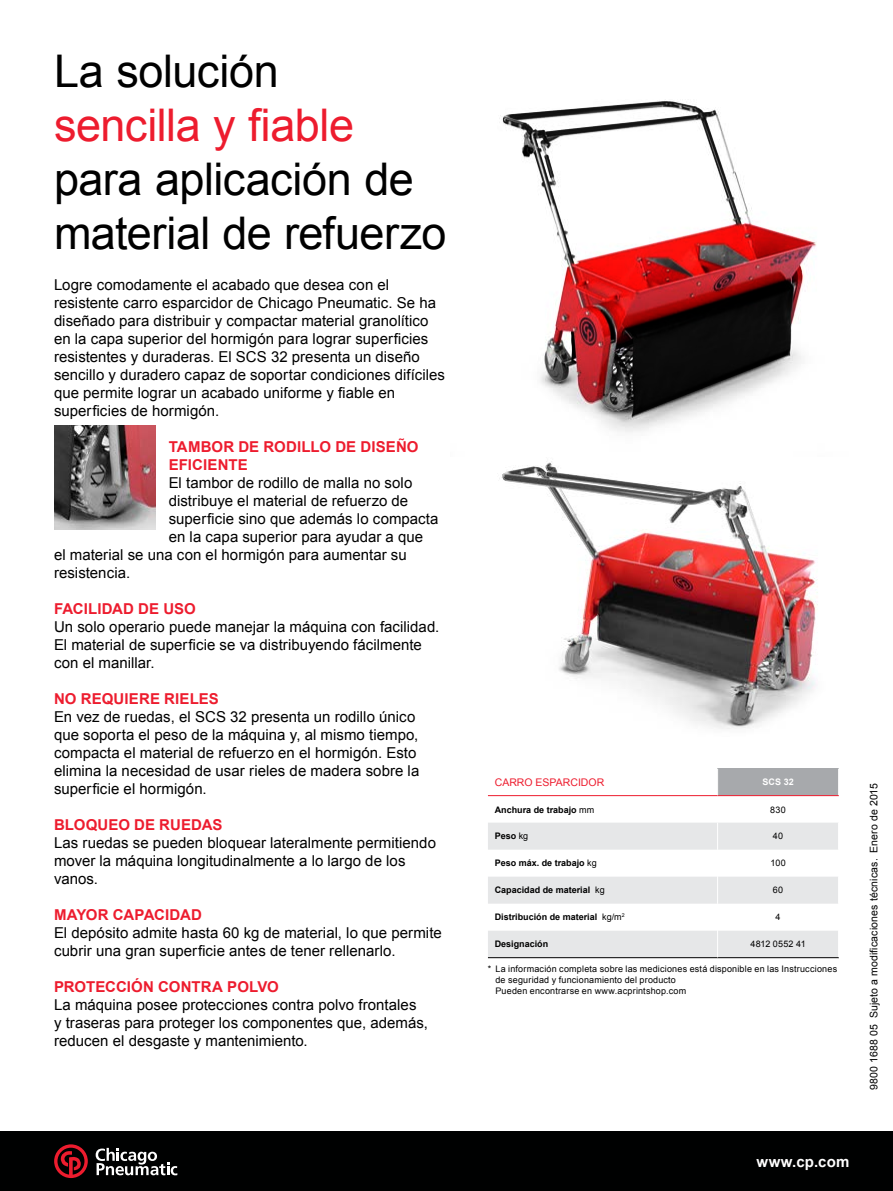
<style>
.page{position:relative;width:893px;height:1191px;background:#fff}
.page>*{position:absolute;margin:0;border:0;box-sizing:border-box;transform-origin:0 0}
.t1{font:45px/54px "Arial";letter-spacing:-.01em;color:#000}
.t2{font:45px "Arial";letter-spacing:-.01em;color:#ed1c2e}
.t3{font:15px/18px "Arial";letter-spacing:.005em;color:#000}
.t4{font:700 15px/18px "Arial";letter-spacing:.005em;color:#ed1c2e}
.t5{font:700 15px "Arial";letter-spacing:.01em;color:#fff}
.t6{font:10.5px "Arial";letter-spacing:.015em;color:#000}
.t7{font:10.5px "Arial";color:#ed1c2e}
.t8{font:9px/10.8px "Arial";letter-spacing:.02em;color:#000}
.t9{font:700 9px "Arial";color:#000}
.t10{font:700 9px "Arial";color:#fff}
.s1{font-weight:400}
</style>
<div class="page">
<div style="left:0;top:1131px;width:893px;height:60px;background:#000101"></div>
<svg style="left:96px;top:1147px;width:81px;height:28px"></svg>
<svg style="left:54px;top:1144px;width:34px;height:34px"></svg>
<img style="left:499px;top:461px;width:319px;height:268px">
<img style="left:503px;top:463px;width:95px;height:207px">
<img style="left:499px;top:101px;width:317px;height:331px">
<div style="left:718px;top:768px;width:121px;height:27px;background:#a7a9ac"></div>
<svg style="left:488px;top:796px;width:351px;height:1px"></svg>
<svg style="left:488px;top:823px;width:350px;height:134px;fill:#e6e7e8"></svg>
<hr style="left:488px;top:795px;width:230px;height:1px;background:#ed1c2e">
<hr style="left:718px;top:795px;width:121px;height:1px;background:#ed1c2e">
<svg style="left:838px;top:768px;width:1px;height:27px"></svg>
<hr style="left:488px;top:957px;width:230px;height:1px;background:#000">
<hr style="left:718px;top:957px;width:121px;height:1px;background:#000">
<svg style="left:717px;top:823px;width:1px;height:134px"></svg>
<img style="left:54px;top:425px;width:101px;height:104px">
<h1 class="t1" style="left:54px;top:44px;width:226px">La solución</h1>
<h1 class="t2" style="left:54px;top:95px;width:302px">sencilla y fiable</h1>
<h1 class="t1" style="left:54px;top:152px;width:394px">para aplicación de material de refuerzo</h1>
<p class="t3" style="left:54px;top:275px;width:392px">Logre comodamente el acabado que desea con el resistente carro esparcidor de Chicago Pneumatic. Se ha diseñado para distribuir y compactar material granolítico en la capa superior del hormigón para lograr superficies resistentes y duraderas. El SCS 32 presenta un diseño sencillo y duradero capaz de soportar condiciones difíciles que permite lograr un acabado uniforme y fiable en superficies de hormigón.</p>
<p class="t4" style="left:169px;top:438px;width:251px">TAMBOR DE RODILLO DE DISEÑO<br>EFICIENTE</p>
<p class="t3" style="left:169px;top:473px;width:245px">El tambor de rodillo de malla no solo</p>
<p class="t3" style="left:169px;top:491px;width:241px">distribuye el material de refuerzo de</p>
<p class="t3" style="left:169px;top:509px;width:271px">superficie sino que además lo compacta</p>
<p class="t3" style="left:169px;top:527px;width:256px">en la capa superior para ayudar a que</p>
<p class="t3" style="left:54px;top:545px;width:354px">el material se una con el hormigón para aumentar su</p>
<p class="t3" style="left:54px;top:563px;width:78px">resistencia.</p>
<p class="t4" style="left:54px;top:600px;width:143px">FACILIDAD DE USO</p>
<p class="t3" style="left:54px;top:617px;width:387px">Un solo operario puede manejar la máquina con facilidad.<br>El material de superficie se va distribuyendo fácilmente con el manillar.</p>
<p class="t4" style="left:54px;top:690px;width:166px">NO REQUIERE RIELES</p>
<p class="t3" style="left:54px;top:707px;width:367px">En vez de ruedas, el SCS 32 presenta un rodillo único que soporta el peso de la máquina y, al mismo tiempo, compacta el material de refuerzo en el hormigón. Esto elimina la necesidad de usar rieles de madera sobre la superficie el hormigón.</p>
<p class="t4" style="left:54px;top:816px;width:170px">BLOQUEO DE RUEDAS</p>
<p class="t3" style="left:54px;top:833px;width:383px">Las ruedas se pueden bloquear lateralmente permitiendo mover la máquina longitudinalmente a lo largo de los vanos.</p>
<p class="t4" style="left:54px;top:906px;width:149px">MAYOR CAPACIDAD</p>
<p class="t3" style="left:54px;top:923px;width:389px">El depósito admite hasta 60 kg de material, lo que permite cubrir una gran superficie antes de tener rellenarlo.</p>
<p class="t4" style="left:54px;top:978px;width:226px">PROTECCIÓN CONTRA POLVO</p>
<p class="t3" style="left:54px;top:995px;width:376px">La máquina posee protecciones contra polvo frontales<br>y traseras para proteger los componentes que, además, reducen el desgaste y mantenimiento.</p>
<p class="t7" style="left:495px;top:775px;width:111px">CARRO ESPARCIDOR</p>
<p class="t10" style="left:762px;top:776px;width:33px">SCS 32</p>
<p class="t9" style="left:495px;top:803px;width:101px">Anchura de trabajo <span class="s1">mm</span></p>
<p class="t8" style="left:770px;top:804px;width:17px">830</p>
<p class="t9" style="left:495px;top:830px;width:35px">Peso <span class="s1">kg</span></p>
<p class="t8" style="left:773px;top:831px;width:12px">40</p>
<p class="t9" style="left:495px;top:857px;width:104px">Peso máx. de trabajo <span class="s1">kg</span></p>
<p class="t8" style="left:770px;top:858px;width:17px">100</p>
<p class="t9" style="left:495px;top:884px;width:112px">Capacidad de material <span class="s1">kg</span></p>
<p class="t8" style="left:773px;top:885px;width:12px">60</p>
<p class="t9" style="left:495px;top:911px;width:131px">Distribución de material <span class="s1">kg/m</span><sup>2</sup></p>
<p class="t8" style="left:776px;top:912px;width:7px">4</p>
<p class="t9" style="left:495px;top:938px;width:55px">Designación</p>
<p class="t8" style="left:750px;top:938px;width:57px">4812 0552 41</p>
<p class="t8" style="left:495px;top:963px;width:343px;text-indent:-7px">* La información completa sobre las mediciones está disponible en las Instrucciones de seguridad y funcionamiento del producto<br>Pueden encontrarse en www.acprintshop.com</p>
<p class="t6" style="left:867px;top:1090px;width:309px;rotate:-90deg">9800 1688 05 Sujeto a modificaciones técnicas. Enero de 2015</p>
<p class="t5" style="left:756px;top:1151px;width:95px">www.cp.com</p>
</div>
